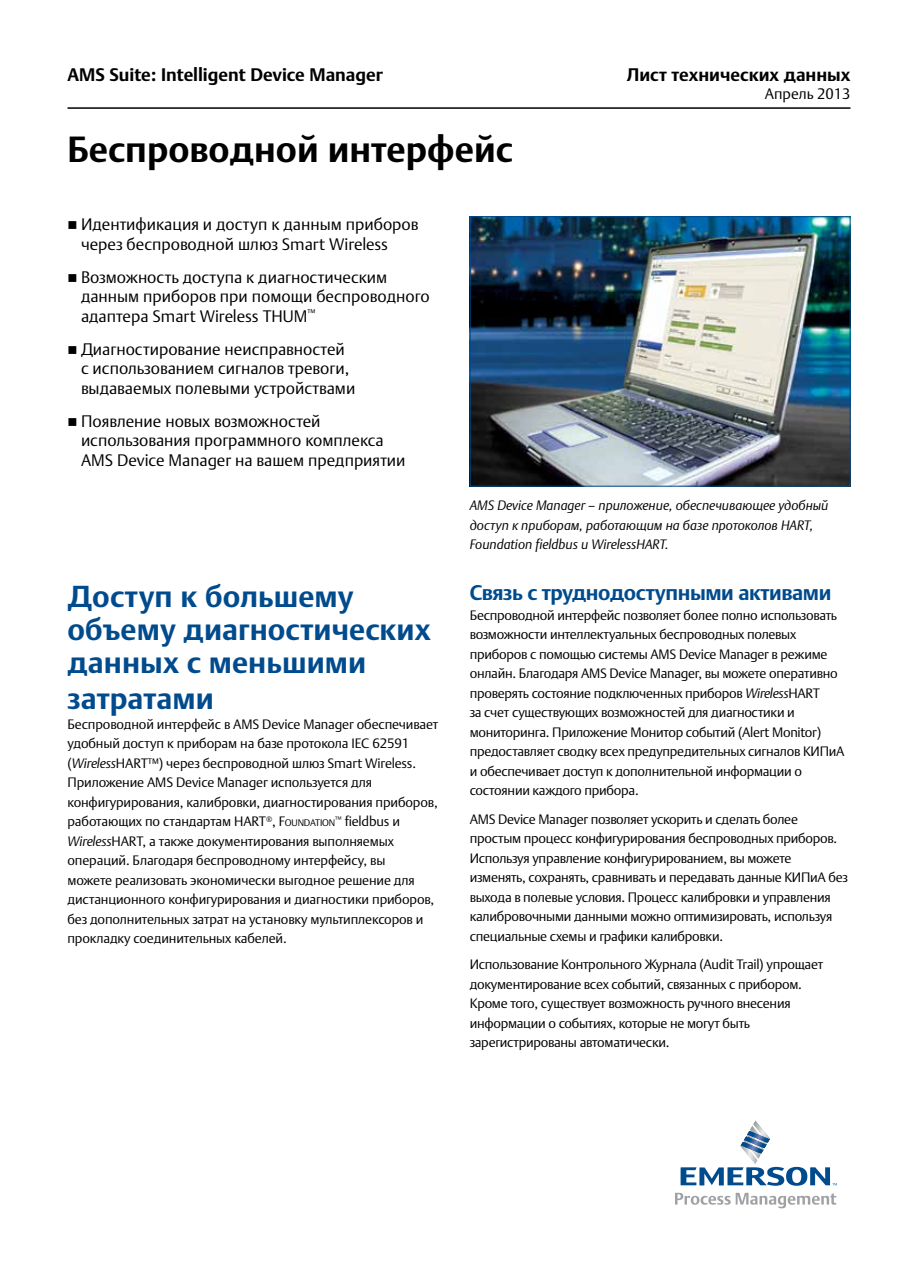
<style>
.page{position:relative;width:918px;height:1263px;background:#fff}
.page>*{position:absolute;margin:0;border:0;box-sizing:border-box;transform-origin:0 0}
.t1{font:700 36px "DTL Argo CT";color:#000}
.t2{font:700 30px/33px "DTL Argo CT";letter-spacing:.005em;color:#004b8d}
.t3{font:700 21px "DTL Argo CT";letter-spacing:-.02em;color:#004b8d}
.t4{font:700 18px "DTL Argo CT";color:#000}
.t5{font:300 16.5px/19.5px "DTL Argo CT";color:#000}
.t6{font:300 15px "DTL Argo CT";color:#000}
.t7{font:300 13.5px/19.5px "DTL Argo CT";letter-spacing:-.02em;color:#000}
.t8{font:italic 300 13.5px/19.5px "DTL Argo CT";color:#000}
.s1{font-style:italic}
.s2{font-size:9.45px}
</style>
<div class="page">
<hr style="left:68px;top:107px;width:782px;height:2px;background:#000">
<img style="left:472px;top:218px;width:376px;height:266px">
<div style="left:470px;top:216px;width:380px;height:270px;border:1px solid #004b8d"></div>
<svg style="left:681px;top:1120px;width:156px;height:66px"></svg>
<svg style="left:675px;top:1193px;width:161px;height:15px"></svg>
<h3 class="t4" style="left:68px;top:64px;width:317px">AMS Suite: Intelligent Device Manager</h3>
<h3 class="t4" style="left:627px;top:64px;width:225px">Лист технических данных</h3>
<p class="t6" style="left:765px;top:85px;width:87px">Aпрель 2013</p>
<h1 class="t1" style="left:68px;top:128px;width:447px">Беспроводной интерфейс</h1>
<p class="t5" style="left:81px;top:215px;width:339px;text-indent:-14px">■ Идентификация и доступ к данным приборов через беспроводной шлюз Smart Wireless</p>
<p class="t5" style="left:81px;top:267px;width:350px;text-indent:-14px">■ Возможность доступа к диагностическим данным приборов при помощи беспроводного адаптера Smart Wireless THUM<sup>™</sup></p>
<p class="t5" style="left:81px;top:339px;width:276px;text-indent:-14px">■ Диагностирование неисправностей с использованием сигналов тревоги, выдаваемых полевыми устройствами</p>
<p class="t5" style="left:81px;top:411px;width:326px;text-indent:-14px">■ Появление новых возможностей использования программного комплекса<br>AMS Device Manager на вашем предприятии</p>
<h2 class="t2" style="left:68px;top:580px;width:365px">Доступ к большему объему диагностических данных с меньшими</h2>
<h2 class="t2" style="left:68px;top:682px;width:148px">затратами</h2>
<p class="t7" style="left:68px;top:714px;width:372px">Беспроводной интерфейс в AMS Device Manager обеспечивает удобный доступ к приборам на базе протокола IEC 62591 (<span class="s1">Wireless</span>HART™) через беспроводной шлюз Smart Wireless.<br>Приложение AMS Device Manager используется для конфигурирования, калибровки, диагностирования приборов, работающих по стандартам HART<sup>®</sup>, F<span class="s2">OUNDATION</span><sup>™</sup> fieldbus и <span class="s1">Wireless</span>HART, а также документирования выполняемых операций. Благодаря беспроводному интерфейсу, вы<br>можете реализовать экономически выгодное решение для дистанционного конфигурирования и диагностики приборов, без дополнительных затрат на установку мультиплексоров и прокладку соединительных кабелей.</p>
<p class="t8" style="left:470px;top:496px;width:360px">AMS Device Manager – приложение, обеспечивающее удобный доступ к приборам, работающим на базе протоколов HART,<br>Foundation fieldbus и WirelessHART.</p>
<h3 class="t3" style="left:470px;top:580px;width:363px">Связь с труднодоступными активами</h3>
<p class="t7" style="left:470px;top:605px;width:376px">Беспроводной интерфейс позволяет более полно использовать возможности интеллектуальных беспроводных полевых приборов с помощью системы AMS Device Manager в режиме онлайн. Благодаря AMS Device Manager, вы можете оперативно проверять состояние подключенных приборов <span class="s1">Wireless</span>HART<br>за счет существующих возможностей для диагностики и мониторинга. Приложение Монитор событий (Alert Monitor) предоставляет сводку всех предупредительных сигналов КИПиА и обеспечивает доступ к дополнительной информации о состоянии каждого прибора.</p>
<p class="t7" style="left:470px;top:809px;width:380px">AMS Device Manager позволяет ускорить и сделать более простым процесс конфигурирования беспроводных приборов.<br>Используя управление конфигурированием, вы можете изменять, сохранять, сравнивать и передавать данные КИПиА без выхода в полевые условия. Процесс калибровки и управления калибровочными данными можно оптимизировать, используя специальные схемы и графики калибровки.</p>
<p class="t7" style="left:470px;top:955px;width:355px">Использование Контрольного Журнала (Audit Trail) упрощает документирование всех событий, связанных с прибором.<br>Кроме того, существует возможность ручного внесения информации о событиях, которые не могут быть зарегистрированы автоматически.</p>
</div>
